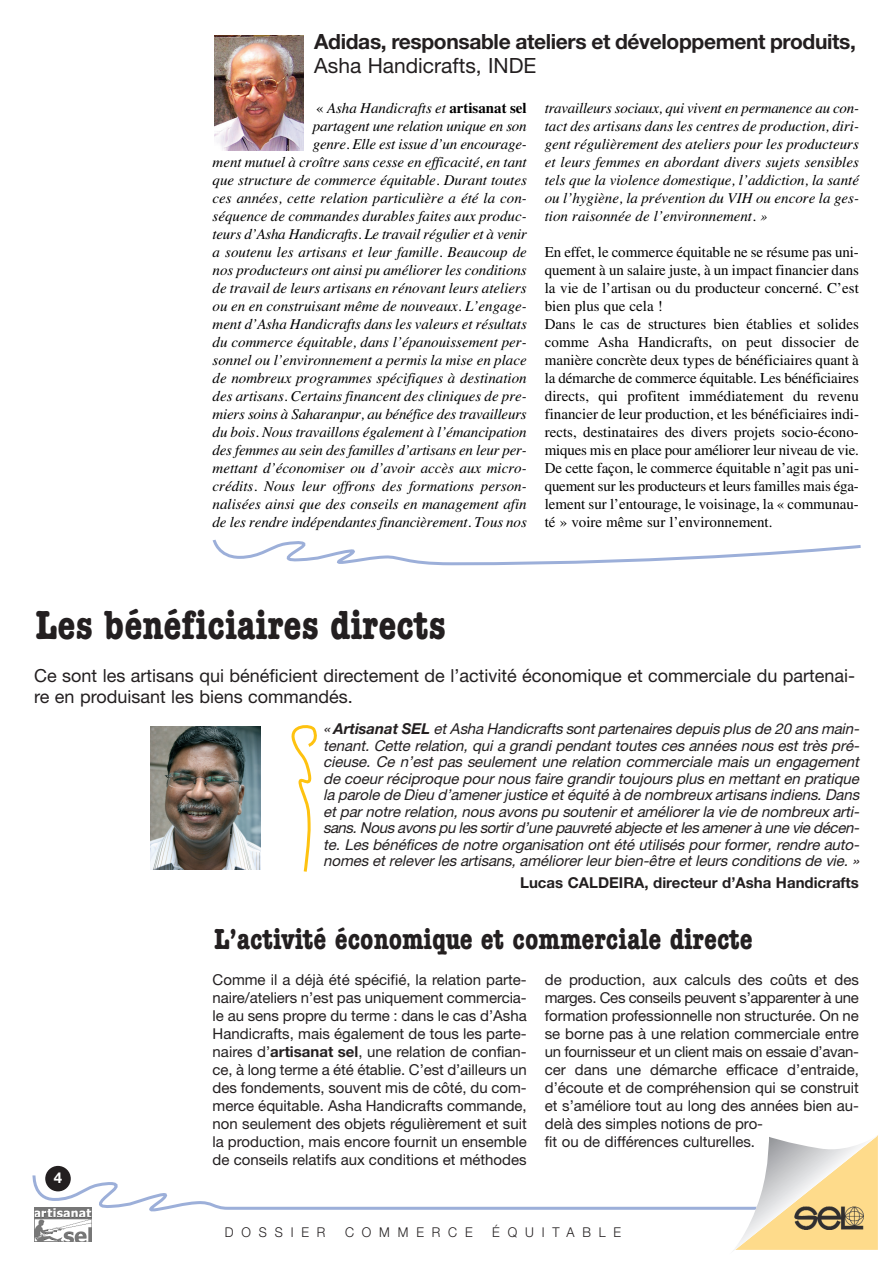
<style>
.page{position:relative;width:893px;height:1263px;background:#fff}
.page>*{position:absolute;margin:0;border:0;box-sizing:border-box;transform-origin:0 0}
.t1{font:700 condensed 42px "American Typewriter";color:#231f20}
.t2{font:700 condensed 30px "American Typewriter";color:#231f20}
.t3{font:700 21px "Helvetica Neue";letter-spacing:-.015em;color:#231f20}
.t4{font:21px "Helvetica Neue";color:#231f20}
.t5{font:18px/21.6px "Helvetica Neue";color:#231f20}
.t6{font:italic 15px/18px "Times";color:#000;text-align:right}
.t7{font:15px/18px "Helvetica Neue";color:#231f20;text-align:justify}
.t8{font:15px/18px "Times";color:#000}
.t9{font:italic 15px/16.5px "Helvetica Neue";color:#231f20;text-align:justify}
.t10{font:700 15px "Helvetica Neue";color:#231f20}
.t11{font:700 15px "Helvetica Neue";color:#fff}
.t12{font:300 13.5px "Helvetica Neue";letter-spacing:.61em;color:#231f20;scale:.95 1}
.s1{font-style:normal}
.s2{font-weight:700;font-style:normal}
.s3{font-weight:700}
</style>
<div class="page">
<svg style="left:32px;top:1135px;width:846px;height:116px"></svg>
<img style="left:214px;top:35px;width:90px;height:115px">
<svg style="left:212px;top:539px;width:649px;height:27px"></svg>
<svg style="left:291px;top:725px;width:26px;height:147px"></svg>
<img style="left:150px;top:726px;width:110px;height:143px">
<h3 class="t3" style="left:314px;top:34px;width:543px">Adidas, responsable ateliers et développement produits,</h3>
<h3 class="t4" style="left:314px;top:58px;width:224px">Asha Handicrafts, INDE</h3>
<p class="t6" style="left:213px;top:100px;width:316px"><span class="s1">«</span> Asha Handicrafts et <span class="s2">artisanat sel<br></span>partagent une relation unique en son<br>genre. Elle est issue d’un encourage-<br>ment mutuel à croître sans cesse en efficacité, en tant que structure de commerce équitable. Durant toutes ces années, cette relation particulière a été la con&shy;séquence de commandes durables faites aux produc&shy;teurs d’Asha Handicrafts. Le travail régulier et à venir a soutenu les artisans et leur famille. Beaucoup de nos producteurs ont ainsi pu améliorer les conditions de travail de leurs artisans en rénovant leurs ateliers ou en en construisant même de nouveaux. L’engage&shy;ment d’Asha Handicrafts dans les valeurs et résultats du commerce équitable, dans l’épanouissement per&shy;sonnel ou l’environnement a permis la mise en place de nombreux programmes spécifiques à destination des artisans. Certains financent des cliniques de pre&shy;miers soins à Saharanpur, au bénéfice des travailleurs du bois. Nous travaillons également à l’émancipation des femmes au sein des familles d’artisans en leur per&shy;mettant d’économiser ou d’avoir accès aux micro&shy;crédits. Nous leur offrons des formations person - nalisées ainsi que des conseils en management afin de les rendre indépendantes financièrement. Tous nos</p>
<p class="t6" style="left:545px;top:100px;width:316px;text-align:justify">travailleurs sociaux, qui vivent en permanence au con&shy;tact des artisans dans les centres de production, diri&shy;gent régulièrement des ateliers pour les producteurs et leurs femmes en abordant divers sujets sensibles tels que la violence domestique, l’addiction, la santé ou l’hygiène, la prévention du VIH ou encore la ges&shy;tion raisonnée de l’environnement. »</p>
<p class="t8" style="left:545px;top:244px;width:316px">En effet, le commerce équitable ne se résume pas uni&shy;quement à un salaire juste, à un impact financier dans la vie de l’artisan ou du producteur concerné. C’est bien plus que cela !<br>Dans le cas de structures bien établies et solides comme Asha Handicrafts, on peut dissocier de manière concrète deux types de bénéficiaires quant à la démarche de commerce équitable. Les bénéficiaires directs, qui profitent immédiatement du revenu financier de leur production, et les bénéficiaires indi&shy;rects, destinataires des divers projets socio-écono&shy;miques mis en place pour améliorer leur niveau de vie.<br>De cette façon, le commerce équitable n’agit pas uni&shy;quement sur les producteurs et leurs familles mais éga&shy;lement sur l’entourage, le voisinage, la « communau&shy;té » voire même sur l’environnement.</p>
<h1 class="t1" style="left:36px;top:600px;width:412px">Les bénéficiaires directs</h1>
<p class="t5" style="left:34px;top:666px;width:823px">Ce sont les artisans qui bénéficient directement de l’activité économique et commerciale du partenai&shy;re en produisant les biens commandés.</p>
<p class="t9" style="left:323px;top:722px;width:540px">« <span class="s3">A rtis a n a t S EL</span> etAsha Handicrafts sontpartenaires depuis plus de 20 ans main&shy;tenant. Cette relation, qui a grandi pendant toutes ces années nous est très pré&shy;cieuse. Ce n’est pas seulement une relation commerciale mais un engagement de coeur réciproque pour nous faire grandir toujours plus en mettant en pratique la parole de Dieu d’amenerjustice etéquité à de nombreux artisans indiens.Dans et par notre relation, nous avons pu soutenir et améliorer la vie de nombreux arti&shy;sans.Nous avons pu les sortird’une pauvreté abjecte etles amenerà une vie décen&shy;te. Les bénéfices de notre organisation ont été utilisés pour former, rendre auto&shy;nomes et relever les artisans, améliorer leur bien-être et leurs conditions de vie. »</p>
<p class="t10" style="left:520px;top:877px;width:340px">Lucas CALDEIRA, directeur d’Asha Handicrafts</p>
<h2 class="t2" style="left:214px;top:921px;width:540px">L’activité économique et commerciale directe</h2>
<p class="t11" style="left:54px;top:1172px;width:10px">4</p>
<p class="t7" style="left:213px;top:972px;width:316px">Comme il a déjà été spécifié, la relation parte&shy;naire/ateliers n’est pas uniquement commercia&shy;le au sens propre du terme : dans le cas d’Asha Handicrafts, mais également de tous les parte&shy;naires d’<span class="s3">artisanat sel</span>, une relation de confian&shy;ce, à long terme a été établie. C’est d’ailleurs un des fondements, souvent mis de côté, du com&shy;merce équitable. Asha Handicrafts commande, non seulement des objets régulièrement et suit la production, mais encore fournit un ensemble de conseils relatifs aux conditions et méthodes</p>
<p class="t7" style="left:545px;top:972px;width:316px;text-align:left">de production, aux calculs des coûts et des marges. Ces conseils peuvent s’apparenter à une formation professionnelle non structurée. On ne se borne pas à une relation commerciale entre un fournisseur et un client mais on essaie d’avan&shy;cer dans une démarche efficace d’entraide, d’écoute et de compréhension qui se construit et s’améliore tout au long des années bien au&shy;delà des simples notions de pro-<br>fit ou de différences culturelles.</p>
<p class="t12" style="left:225px;top:1227px;width:107px">DOSSIER</p>
<p class="t12" style="left:345px;top:1227px;width:136px">COMMERCE</p>
<p class="t12" style="left:492px;top:1227px;width:137px">ÉQUITABLE</p>
</div>
